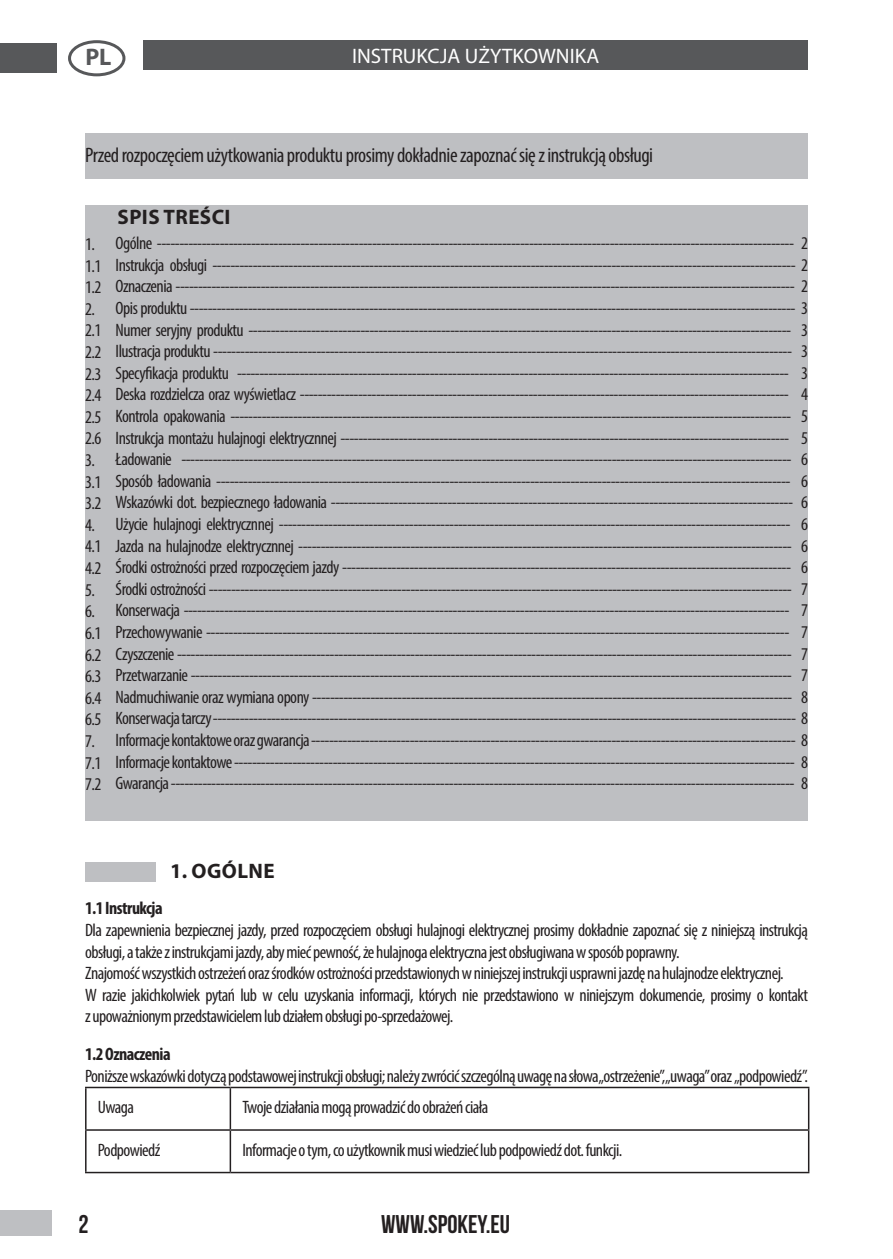
<style>
.page{position:relative;width:893px;height:1259px;background:#fff}
.page>*{position:absolute;margin:0;border:0;box-sizing:border-box;transform-origin:0 0}
.t1{font:25.5px "Bebas Neue";color:#231f20}
.t2{font:700 24px "Myriad Pro";color:#57585a}
.t3{font:condensed 21px "Myriad Pro";letter-spacing:-.02em;color:#231f20}
.t4{font:21px "Myriad Pro";color:#fff}
.t5{font:700 21px "Myriad Pro";letter-spacing:.02em;color:#231f20}
.t6{font:condensed 18px/21.6px "Myriad Pro";letter-spacing:-.03em;color:#231f20}
.t7{font:700 condensed 18px "Myriad Pro";letter-spacing:-.03em;color:#231f20}
</style>
<div class="page">
<div style="left:0;top:1210px;width:51px;height:26px;background:#bebfc2"></div>
<div style="left:0;top:43px;width:56px;height:30px;background:#57585a"></div>
<div style="left:85px;top:134px;width:723px;height:45px;background:#bebfc2"></div>
<div style="left:85px;top:205px;width:723px;height:615px;background:#bebfc2"></div>
<div style="left:143px;top:40px;width:665px;height:30px;background:#57585a"></div>
<div style="left:68px;top:40px;width:57px;height:36px;border:3px solid #57585a;border-radius:50%"></div>
<div style="left:85px;top:862px;width:71px;height:20px;background:#bebfc2"></div>
<hr style="left:85px;top:1086px;width:145px;height:2px;background:#231f20">
<hr style="left:85px;top:1088px;width:2px;height:41px;background:#231f20">
<hr style="left:230px;top:1086px;width:579px;height:2px;background:#231f20">
<hr style="left:230px;top:1088px;width:1px;height:41px;background:#231f20">
<hr style="left:808px;top:1088px;width:1px;height:41px;background:#231f20">
<hr style="left:85px;top:1129px;width:145px;height:1px;background:#231f20">
<hr style="left:85px;top:1130px;width:2px;height:41px;background:#231f20">
<hr style="left:230px;top:1129px;width:579px;height:1px;background:#231f20">
<hr style="left:230px;top:1130px;width:1px;height:41px;background:#231f20">
<hr style="left:808px;top:1130px;width:1px;height:41px;background:#231f20">
<hr style="left:85px;top:1171px;width:145px;height:2px;background:#231f20">
<hr style="left:230px;top:1171px;width:579px;height:2px;background:#231f20">
<h2 class="t2" style="left:85px;top:41px;width:28px">PL</h2>
<p class="t4" style="left:352px;top:43px;width:249px">INSTRUKCJA UŻYTKOWNIKA</p>
<p class="t3" style="left:85px;top:143px;width:570px">Przed rozpoczęciem użytkowania produktu prosimy dokładnie zapoznać się z instrukcją obsługi</p>
<p class="t6" style="left:85px;top:233px;width:18px">1.<br>1.1<br>1.2<br>2.<br>2.1<br>2.2<br>2.3<br>2.4<br>2.5<br>2.6<br>3.<br>3.1<br>3.2<br>4.<br>4.1<br>4.2<br>5.<br>6.<br>6.1<br>6.2<br>6.3<br>6.4<br>6.5<br>7.<br>7.1<br>7.2</p>
<p class="t5" style="left:118px;top:204px;width:115px">SPIS TREŚCI</p>
<p class="t6" style="left:116px;top:232px;width:694px;text-align:justify">Ogólne ---------------------------------------------------------------------------------------------------------------------------------------------- 2<br>Instrukcja obsługi ---------------------------------------------------------------------------------------------------------------------------------- 2<br>Oznaczenia ------------------------------------------------------------------------------------------------------------------------------------------ 2<br>Opis produktu --------------------------------------------------------------------------------------------------------------------------------------- 3<br>Numer seryjny produktu ------------------------------------------------------------------------------------------------------------------------- 3<br>Ilustracja produktu --------------------------------------------------------------------------------------------------------------------------------- 3<br>Specyfikacja produktu --------------------------------------------------------------------------------------------------------------------------- 3<br>Deska rozdzielcza oraz wyświetlacz ------------------------------------------------------------------------------------------------------------- 4<br>Kontrola opakowania ----------------------------------------------------------------------------------------------------------------------------- 5<br>Instrukcja montażu hulajnogi elektrycznnej ---------------------------------------------------------------------------------------------------- 5<br>Ładowanie ---------------------------------------------------------------------------------------------------------------------------------------- 6<br>Sposób ładowania -------------------------------------------------------------------------------------------------------------------------------- 6<br>Wskazówki dot. bezpiecznego ładowania ------------------------------------------------------------------------------------------------------- 6<br>Użycie hulajnogi elektrycznnej ------------------------------------------------------------------------------------------------------------------ 6<br>Jazda na hulajnodze elektrycznnej -------------------------------------------------------------------------------------------------------------- 6<br>Środki ostrożności przed rozpoczęciem jazdy ---------------------------------------------------------------------------------------------------- 6<br>Środki ostrożności ---------------------------------------------------------------------------------------------------------------------------------- 7<br>Konserwacja --------------------------------------------------------------------------------------------------------------------------------------- 7<br>Przechowywanie ---------------------------------------------------------------------------------------------------------------------------------- 7<br>Czyszczenie ----------------------------------------------------------------------------------------------------------------------------------------- 7<br>Przetwarzanie -------------------------------------------------------------------------------------------------------------------------------------- 7<br>Nadmuchiwanie oraz wymiana opony ----------------------------------------------------------------------------------------------------------- 8<br>Konserwacja tarczy ---------------------------------------------------------------------------------------------------------------------------------- 8<br>Informacje kontaktowe oraz gwarancja ------------------------------------------------------------------------------------------------------------ 8<br>Informacje kontaktowe ----------------------------------------------------------------------------------------------------------------------------- 8<br>Gwarancja ------------------------------------------------------------------------------------------------------------------------------------------- 8</p>
<p class="t5" style="left:170px;top:857px;width:106px">1. OGÓLNE</p>
<p class="t7" style="left:85px;top:897px;width:79px">1.1 Instrukcja</p>
<p class="t6" style="left:85px;top:919px;width:724px">Dla zapewnienia bezpiecznej jazdy, przed rozpoczęciem obsługi hulajnogi elektrycznej prosimy dokładnie zapoznać się z niniejszą instrukcją obsługi, a także z instrukcjami jazdy, aby mieć pewność, że hulajnoga elektryczna jest obsługiwana w sposób poprawny.<br>Znajomość wszystkich ostrzeżeń oraz środków ostrożności przedstawionych w niniejszej instrukcji usprawni jazdę na hulajnodze elektrycznej.<br>W razie jakichkolwiek pytań lub w celu uzyskania informacji, których nie przedstawiono w niniejszym dokumencie, prosimy o kontakt z upoważnionym przedstawicielem lub działem obsługi po-sprzedażowej.</p>
<p class="t7" style="left:85px;top:1043px;width:87px">1.2 Oznaczenia</p>
<p class="t6" style="left:85px;top:1065px;width:724px">Poniższe wskazówki dotyczą podstawowej instrukcji obsługi; należy zwrócić szczególną uwagę na słowa „ostrzeżenie”, „uwaga” oraz „podpowiedź”.</p>
<p class="t6" style="left:98px;top:1096px;width:38px">Uwaga</p>
<p class="t6" style="left:242px;top:1096px;width:248px">Twoje działania mogą prowadzić do obrażeń ciała</p>
<p class="t6" style="left:98px;top:1138px;width:64px">Podpowiedź</p>
<p class="t6" style="left:242px;top:1138px;width:381px">Informacje o tym, co użytkownik musi wiedzieć lub podpowiedź dot. funkcji.</p>
<h1 class="t1" style="left:79px;top:1210px;width:12px">2</h1>
<h1 class="t1" style="left:381px;top:1210px;width:130px">WWW.SPOKEY.EU</h1>
</div>
